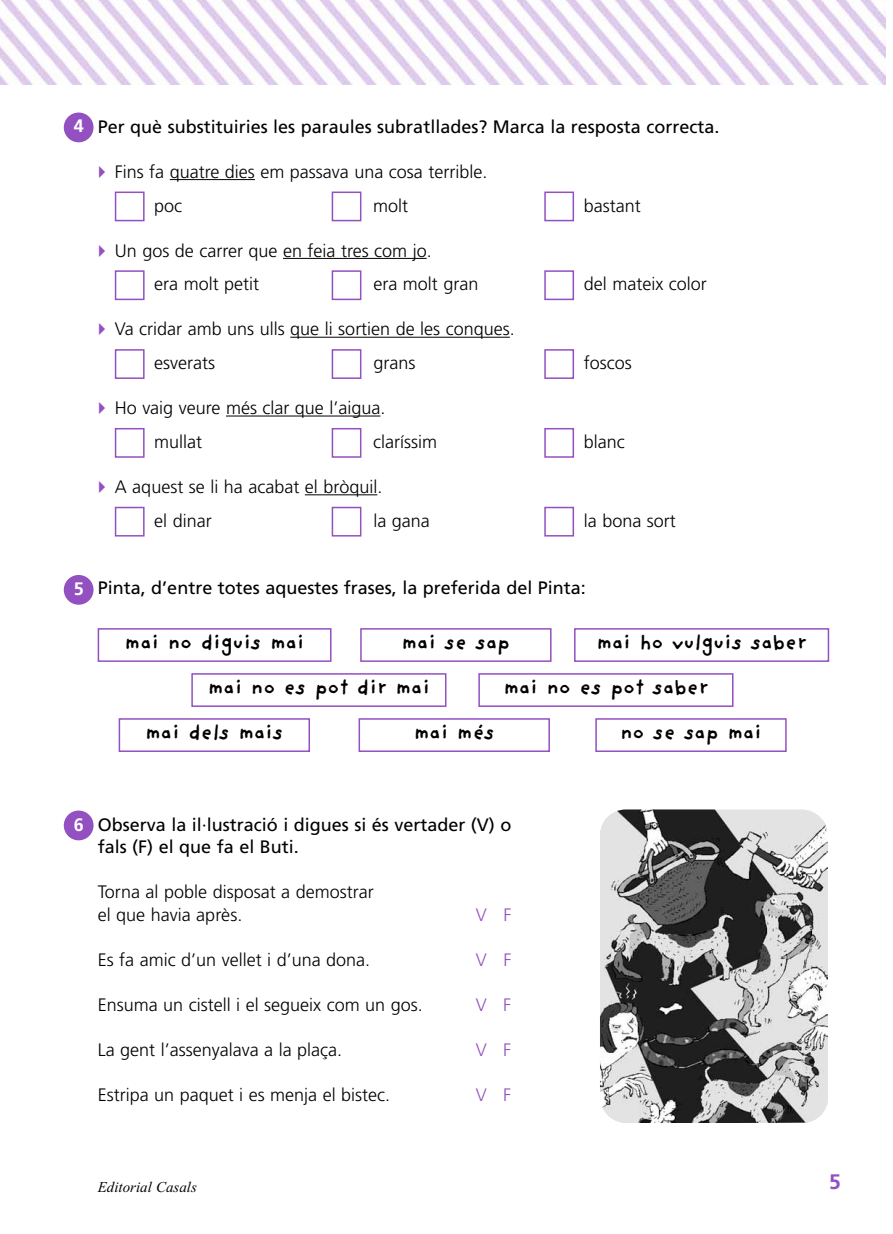
<style>
.page{position:relative;width:893px;height:1234px;background:#fff}
.page>*{position:absolute;margin:0;border:0;box-sizing:border-box;transform-origin:0 0}
.t1{font:21px "Providence Sans Bold Veneta";color:#000}
.t2{font:700 21px "Frutiger";color:#9350c0}
.t3{font:300 18px/33.8px "Frutiger";color:#000}
.t4{font:18px/22.5px "Frutiger";color:#000}
.t5{font:300 18px "Frutiger";color:#9350c0}
.t6{font:700 18px "Frutiger";color:#fff}
.t7{font:italic 15px "Times New Roman";color:#000}
.s1{font-weight:700;color:#fff}
</style>
<div class="page">
<img style="left:0;top:0;width:885px;height:84px">
<div style="left:64px;top:810px;width:30px;height:30px;background:#9350c0;border-radius:50%"></div>
<div style="left:64px;top:112px;width:30px;height:30px;background:#9350c0;border-radius:50%"></div>
<hr style="left:170px;top:179px;width:85px;height:1px;background:#000">
<hr style="left:283px;top:258px;width:144px;height:1px;background:#000">
<hr style="left:290px;top:337px;width:220px;height:1px;background:#000">
<hr style="left:226px;top:415px;width:154px;height:1px;background:#000">
<hr style="left:305px;top:494px;width:72px;height:1px;background:#000">
<img style="left:600px;top:809px;width:227px;height:313px;border-radius:27px">
<div style="left:98px;top:628px;width:234px;height:33px;border:2px solid #9350c0"></div>
<div style="left:574px;top:628px;width:255px;height:33px;border:2px solid #9350c0"></div>
<div style="left:360px;top:628px;width:192px;height:33px;border:2px solid #9350c0"></div>
<div style="left:119px;top:718px;width:191px;height:33px;border:2px solid #9350c0"></div>
<div style="left:359px;top:718px;width:191px;height:33px;border:2px solid #9350c0"></div>
<div style="left:595px;top:718px;width:192px;height:33px;border:2px solid #9350c0"></div>
<div style="left:191px;top:673px;width:255px;height:33px;border:2px solid #9350c0"></div>
<div style="left:478px;top:673px;width:255px;height:33px;border:2px solid #9350c0"></div>
<div style="left:115px;top:191px;width:30px;height:30px;border:2px solid #9350c0"></div>
<div style="left:332px;top:191px;width:29px;height:30px;border:2px solid #9350c0"></div>
<div style="left:544px;top:191px;width:30px;height:30px;border:2px solid #9350c0"></div>
<div style="left:115px;top:270px;width:30px;height:30px;border:2px solid #9350c0"></div>
<div style="left:332px;top:270px;width:29px;height:30px;border:2px solid #9350c0"></div>
<div style="left:544px;top:270px;width:30px;height:30px;border:2px solid #9350c0"></div>
<div style="left:115px;top:349px;width:30px;height:30px;border:2px solid #9350c0"></div>
<div style="left:332px;top:349px;width:29px;height:30px;border:2px solid #9350c0"></div>
<div style="left:544px;top:349px;width:30px;height:30px;border:2px solid #9350c0"></div>
<div style="left:115px;top:428px;width:30px;height:29px;border:2px solid #9350c0"></div>
<div style="left:332px;top:428px;width:29px;height:29px;border:2px solid #9350c0"></div>
<div style="left:544px;top:428px;width:30px;height:29px;border:2px solid #9350c0"></div>
<div style="left:115px;top:506px;width:30px;height:30px;border:2px solid #9350c0"></div>
<div style="left:332px;top:506px;width:29px;height:30px;border:2px solid #9350c0"></div>
<div style="left:544px;top:506px;width:30px;height:30px;border:2px solid #9350c0"></div>
<div style="left:64px;top:575px;width:30px;height:29px;background:#9350c0;border-radius:50%"></div>
<p class="t4" style="left:74px;top:117px;width:647px"><span class="s1">4</span> Per què substituiries les paraules subratllades? Marca la resposta correcta.</p>
<p class="t3" style="left:154px;top:156px;width:335px;text-indent:-39px">Fins fa quatre dies em passava una cosa terrible. poc</p>
<p class="t3" style="left:373px;top:190px;width:36px">molt</p>
<p class="t3" style="left:584px;top:190px;width:59px">bastant</p>
<p class="t3" style="left:154px;top:235px;width:279px;text-indent:-39px">Un gos de carrer que en feia tres com jo. era molt petit</p>
<p class="t3" style="left:373px;top:268px;width:106px">era molt gran</p>
<p class="t3" style="left:584px;top:268px;width:124px">del mateix color</p>
<p class="t3" style="left:154px;top:313px;width:362px;text-indent:-39px">Va cridar amb uns ulls que li sortien de les conques. esverats</p>
<p class="t3" style="left:373px;top:347px;width:44px">grans</p>
<p class="t3" style="left:584px;top:347px;width:50px">foscos</p>
<p class="t3" style="left:154px;top:392px;width:233px;text-indent:-39px">Ho vaig veure més clar que l’aigua. mullat</p>
<p class="t3" style="left:373px;top:426px;width:65px">claríssim</p>
<p class="t3" style="left:584px;top:426px;width:43px">blanc</p>
<p class="t3" style="left:154px;top:471px;width:230px;text-indent:-39px">A aquest se li ha acabat el bròquil. el dinar</p>
<p class="t3" style="left:373px;top:505px;width:58px">la gana</p>
<p class="t3" style="left:584px;top:505px;width:94px">la bona sort</p>
<p class="t6" style="left:74px;top:581px;width:12px">5</p>
<p class="t4" style="left:98px;top:578px;width:490px">Pinta, d’entre totes aquestes frases, la preferida del Pinta:</p>
<p class="t1" style="left:125px;top:629px;width:181px">mai no diguis mai</p>
<p class="t1" style="left:402px;top:629px;width:110px">mai se sap</p>
<p class="t1" style="left:596px;top:629px;width:212px">mai ho vulguis saber</p>
<p class="t1" style="left:208px;top:674px;width:224px">mai no es pot dir mai</p>
<p class="t1" style="left:503px;top:674px;width:206px">mai no es pot saber</p>
<p class="t1" style="left:145px;top:719px;width:140px">mai dels mais</p>
<p class="t1" style="left:414px;top:719px;width:82px">mai més</p>
<p class="t1" style="left:620px;top:719px;width:143px">no se sap mai</p>
<p class="t6" style="left:74px;top:816px;width:12px">6</p>
<p class="t4" style="left:98px;top:814px;width:415px">Observa la il·lustració i digues si és vertader (V) o fals (F) el que fa el Buti.</p>
<p class="t3" style="left:98px;top:882px;width:277px;line-height:22.5px">Torna al poble disposat a demostrar el que havia après.</p>
<p class="t5" style="left:476px;top:907px;width:37px">V F</p>
<p class="t3" style="left:98px;top:943px;width:274px">Es fa amic d’un vellet i d’una dona.</p>
<p class="t5" style="left:476px;top:952px;width:37px">V F</p>
<p class="t3" style="left:98px;top:988px;width:326px">Ensuma un cistell i el segueix com un gos.</p>
<p class="t5" style="left:476px;top:997px;width:37px">V F</p>
<p class="t3" style="left:98px;top:1033px;width:246px">La gent l’assenyalava a la plaça.</p>
<p class="t5" style="left:476px;top:1042px;width:37px">V F</p>
<p class="t3" style="left:98px;top:1078px;width:294px">Estripa un paquet i es menja el bistec.</p>
<p class="t5" style="left:476px;top:1087px;width:37px">V F</p>
<p class="t7" style="left:98px;top:1177px;width:101px">Editorial Casals</p>
<p class="t2" style="left:829px;top:1172px;width:13px">5</p>
</div>
